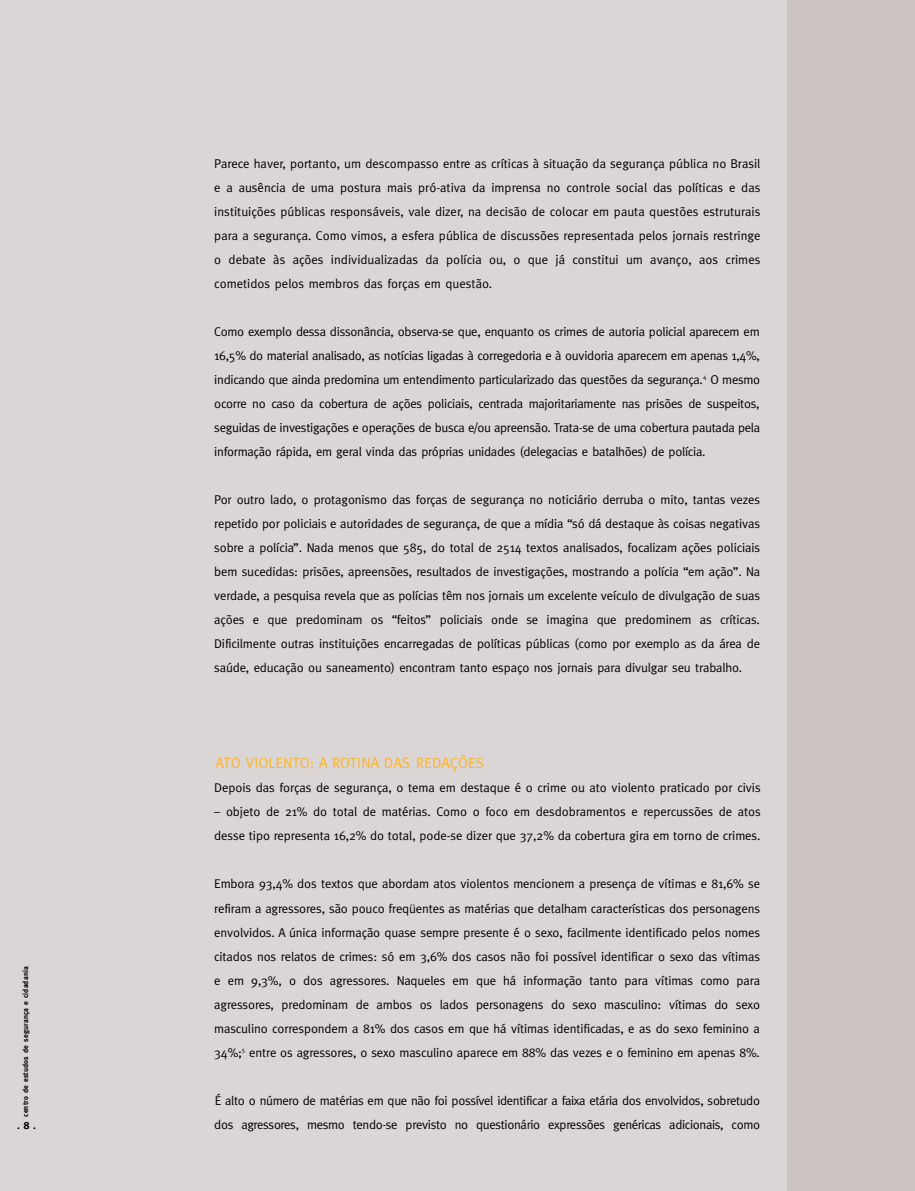
<style>
.page{position:relative;width:915px;height:1191px;background:#fff}
.page>*{position:absolute;margin:0;border:0;box-sizing:border-box;transform-origin:0 0}
.t1{font:15px "Meta";color:#feb329}
.t2{font:12.75px/24px "Meta";letter-spacing:-.01em;color:#000;text-align:justify}
.t3{font:700 10.5px "Meta";color:#000}
.t4{font:700 7.5px "Meta";letter-spacing:.02em;color:#000}
</style>
<div class="page">
<div style="left:0;top:0;width:914px;height:1191px;background:#dbd6d6"></div>
<div style="left:787px;top:0;width:127px;height:1191px;background:#cdc5c3"></div>
<p class="t4" style="left:21px;top:1116px;width:152px;rotate:-90deg">centro de estudos de segurança e cidadania</p>
<p class="t3" style="left:17px;top:1119px;width:20px">. 8 .</p>
<p class="t2" style="left:214px;top:152px;width:547px">Parece haver, portanto, um descompasso entre as críticas à situação da segurança pública no Brasil e a ausência de uma postura mais pró-ativa da imprensa no controle social das políticas e das instituições públicas responsáveis, vale dizer, na decisão de colocar em pauta questões estruturais para a segurança. Como vimos, a esfera pública de discussões representada pelos jornais restringe o debate às ações individualizadas da polícia ou, o que já constitui um avanço, aos crimes cometidos pelos membros das forças em questão.</p>
<p class="t2" style="left:214px;top:320px;width:547px">Como exemplo dessa dissonância, observa-se que, enquanto os crimes de autoria policial aparecem em 16,5% do material analisado, as notícias ligadas à corregedoria e à ouvidoria aparecem em apenas 1,4%, indicando que ainda predomina um entendimento particularizado das questões da segurança.<sup>4</sup> O mesmo ocorre no caso da cobertura de ações policiais, centrada majoritariamente nas prisões de suspeitos, seguidas de investigações e operações de busca e/ou apreensão. Trata-se de uma cobertura pautada pela informação rápida, em geral vinda das próprias unidades (delegacias e batalhões) de polícia.</p>
<p class="t2" style="left:214px;top:488px;width:547px">Por outro lado, o protagonismo das forças de segurança no noticiário derruba o mito, tantas vezes repetido por policiais e autoridades de segurança, de que a mídia “só dá destaque às coisas negativas sobre a polícia”. Nada menos que 585, do total de 2514 textos analisados, focalizam ações policiais bem sucedidas: prisões, apreensões, resultados de investigações, mostrando a polícia “em ação”. Na verdade, a pesquisa revela que as polícias têm nos jornais um excelente veículo de divulgação de suas ações e que predominam os “feitos” policiais onde se imagina que predominem as críticas.<br>Dificilmente outras instituições encarregadas de políticas públicas (como por exemplo as da área de saúde, educação ou saneamento) encontram tanto espaço nos jornais para divulgar seu trabalho.</p>
<p class="t1" style="left:215px;top:754px;width:270px">ATO VIOLENTO: A ROTINA DAS REDAÇÕES</p>
<p class="t2" style="left:214px;top:776px;width:548px">Depois das forças de segurança, o tema em destaque é o crime ou ato violento praticado por civis</p>
<p class="t2" style="left:214px;top:800px;width:547px">– objeto de 21% do total de matérias. Como o foco em desdobramentos e repercussões de atos desse tipo representa 16,2% do total, pode-se dizer que 37,2% da cobertura gira em torno de crimes.</p>
<p class="t2" style="left:214px;top:872px;width:547px">Embora 93,4% dos textos que abordam atos violentos mencionem a presença de vítimas e 81,6% se refiram a agressores, são pouco freqüentes as matérias que detalham características dos personagens envolvidos. A única informação quase sempre presente é o sexo, facilmente identificado pelos nomes citados nos relatos de crimes: só em 3,6% dos casos não foi possível identificar o sexo das vítimas e em 9,3%, o dos agressores. Naqueles em que há informação tanto para vítimas como para agressores, predominam de ambos os lados personagens do sexo masculino: vítimas do sexo masculino correspondem a 81% dos casos em que há vítimas identificadas, e as do sexo feminino a 34%;<sup>5</sup> entre os agressores, o sexo masculino aparece em 88% das vezes e o feminino em apenas 8%.</p>
<p class="t2" style="left:214px;top:1088px;width:547px">É alto o número de matérias em que não foi possível identificar a faixa etária dos envolvidos, sobretudo dos agressores, mesmo tendo-se previsto no questionário expressões genéricas adicionais, como</p>
</div>
